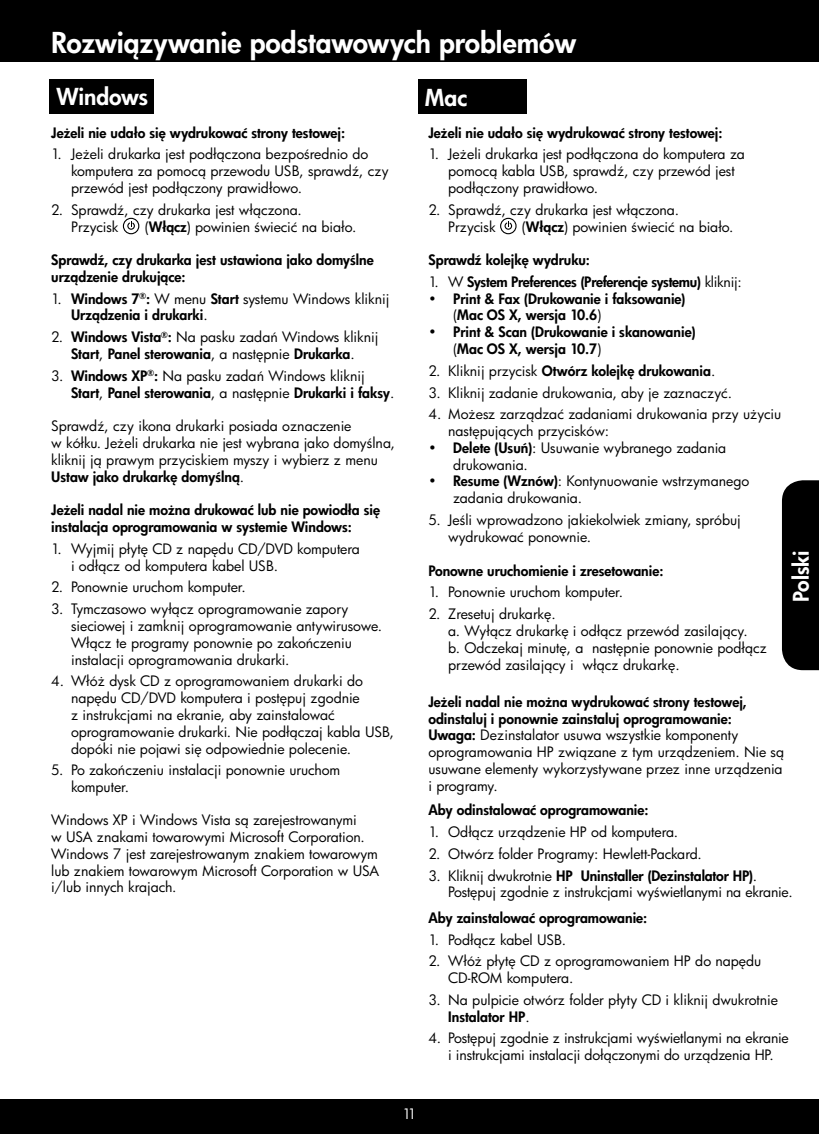
<style>
.page{position:relative;width:819px;height:1134px;background:#fff}
.page>*{position:absolute;margin:0;border:0;box-sizing:border-box;transform-origin:0 0}
.t1{font:800 28px "HP Futura";color:#fff}
.t2{font:800 22.75px "HP Futura";color:#fff}
.t3{font:800 21px "HP Futura";color:#fff}
.t4{font:14px/16.8px "HP Futura";letter-spacing:-.005em;color:#000}
.t5{font:800 14px/16.8px "HP Futura";color:#000}
.t6{font:800 14px "HP Futura";letter-spacing:-.02em;color:#000}
.t7{font:14px "HP Futura";color:#fff}
.s1{font-weight:800}
.s2{font-weight:400}
</style>
<div class="page">
<div style="left:0;top:0;width:819px;height:62px;background:#000"></div>
<div style="left:0;top:1099px;width:819px;height:35px;background:#000"></div>
<div style="left:49px;top:79px;width:104px;height:35px;background:#000"></div>
<div style="left:418px;top:79px;width:109px;height:35px;background:#000"></div>
<div style="left:123px;top:218px;width:16px;height:16px;border:1px solid #000;border-radius:50%"></div>
<svg style="left:127px;top:222px;width:8px;height:8px"></svg>
<div style="left:500px;top:218px;width:17px;height:16px;border:1px solid #000;border-radius:50%"></div>
<svg style="left:504px;top:222px;width:9px;height:8px"></svg>
<div style="left:782px;top:480px;width:37px;height:190px;background:#000"></div>
<h1 class="t1" style="left:51px;top:24px;width:527px">Rozwiązywanie podstawowych problemów</h1>
<h2 class="t2" style="left:56px;top:82px;width:93px">Windows</h2>
<h2 class="t2" style="left:425px;top:82px;width:43px">Mac</h2>
<p class="t5" style="left:51px;top:124px;width:296px">Jeżeli nie udało się wydrukować strony testowej:</p>
<p class="t4" style="left:71px;top:146px;width:319px;text-indent:-20px">1. Jeżeli drukarka jest podłączona bezpośrednio do komputera za pomocą przewodu USB, sprawdź, czy przewód jest podłączony prawidłowo.</p>
<p class="t4" style="left:71px;top:201px;width:232px;text-indent:-20px">2. Sprawdź, czy drukarka jest włączona.<br>Przycisk</p>
<p class="t4" style="left:145px;top:218px;width:213px">(<span class="s1">Włącz</span>) powinien świecić na biało.</p>
<p class="t5" style="left:51px;top:251px;width:324px">Sprawdź, czy drukarka jest ustawiona jako domyślne urządzenie drukujące:</p>
<p class="t5" style="left:71px;top:290px;width:320px;text-indent:-20px"><span class="s2">1.</span> Windows 7<sup>®</sup>: <span class="s2">W menu</span> Start <span class="s2">systemu Windows kliknij<br></span>Urządzenia i drukarki<span class="s2">.</span></p>
<p class="t4" style="left:51px;top:328px;width:329px;text-align:center">2. <span class="s1">Windows Vista</span><sup>®</sup><span class="s1">:</span> Na pasku zadań Windows kliknij<br><span class="s1">Start</span>, <span class="s1">Panel sterowania</span>, a następnie <span class="s1">Drukarka</span>.</p>
<p class="t5" style="left:71px;top:367px;width:325px;text-indent:-20px"><span class="s2">3.</span> Windows XP<sup>®</sup>: <span class="s2">Na pasku zadań Windows kliknij<br></span>Start<span class="s2">,</span> Panel sterowania<span class="s2">, a następnie</span> Drukarki i faksy<span class="s2">.</span></p>
<p class="t4" style="left:51px;top:418px;width:345px">Sprawdź, czy ikona drukarki posiada oznaczenie<br>w kółku. Jeżeli drukarka nie jest wybrana jako domyślna, kliknij ją prawym przyciskiem myszy i wybierz z menu <span class="s1">Ustaw jako drukarkę domyślną</span>.</p>
<p class="t5" style="left:51px;top:502px;width:330px">Jeżeli nadal nie można drukować lub nie powiodła się instalacja oprogramowania w systemie Windows:</p>
<p class="t4" style="left:71px;top:540px;width:290px;text-indent:-20px">1. Wyjmij płytę CD z napędu CD/DVD komputera i odłącz od komputera kabel USB.</p>
<p class="t4" style="left:51px;top:579px;width:196px">2. Ponownie uruchom komputer.</p>
<p class="t4" style="left:71px;top:600px;width:313px;text-indent:-20px">3. Tymczasowo wyłącz oprogramowanie zapory sieciowej i zamknij oprogramowanie antywirusowe.<br>Włącz te programy ponownie po zakończeniu instalacji oprogramowania drukarki.</p>
<p class="t4" style="left:71px;top:673px;width:325px;text-indent:-20px">4. Włóż dysk CD z oprogramowaniem drukarki do napędu CD/DVD komputera i postępuj zgodnie<br>z instrukcjami na ekranie, aby zainstalować oprogramowanie drukarki. Nie podłączaj kabla USB, dopóki nie pojawi się odpowiednie polecenie.</p>
<p class="t4" style="left:71px;top:761px;width:271px;text-indent:-20px">5. Po zakończeniu instalacji ponownie uruchom komputer.</p>
<p class="t4" style="left:51px;top:811px;width:330px">Windows XP i Windows Vista są zarejestrowanymi<br>w USA znakami towarowymi Microsoft Corporation.<br>Windows 7 jest zarejestrowanym znakiem towarowym lub znakiem towarowym Microsoft Corporation w USA i/lub innych krajach.</p>
<p class="t5" style="left:428px;top:124px;width:296px">Jeżeli nie udało się wydrukować strony testowej:</p>
<p class="t4" style="left:448px;top:146px;width:298px;text-indent:-20px">1. Jeżeli drukarka jest podłączona do komputera za pomocą kabla USB, sprawdź, czy przewód jest podłączony prawidłowo.</p>
<p class="t4" style="left:448px;top:201px;width:232px;text-indent:-20px">2. Sprawdź, czy drukarka jest włączona.<br>Przycisk</p>
<p class="t4" style="left:522px;top:218px;width:213px">(<span class="s1">Włącz</span>) powinien świecić na biało.</p>
<p class="t5" style="left:428px;top:251px;width:163px">Sprawdź kolejkę wydruku:</p>
<p class="t6" style="left:428px;top:272px;width:315px"><span class="s2">1. W</span> System Preferences (Preferencje systemu) <span class="s2">kliknij:</span></p>
<p class="t5" style="left:453px;top:290px;width:234px;text-indent:-25px">• Print &amp; Fax (Drukowanie i faksowanie) <span class="s2">(</span>Mac OS X, wersja 10.6<span class="s2">)</span></p>
<p class="t5" style="left:453px;top:323px;width:244px;text-indent:-25px">• Print &amp; Scan (Drukowanie i skanowanie) <span class="s2">(</span>Mac OS X, wersja 10.7<span class="s2">)</span></p>
<p class="t5" style="left:428px;top:362px;width:288px"><span class="s2">2. Kliknij przycisk</span> Otwórz kolejkę drukowania<span class="s2">.</span></p>
<p class="t4" style="left:428px;top:384px;width:305px">3. Kliknij zadanie drukowania, aby je zaznaczyć.</p>
<p class="t4" style="left:448px;top:405px;width:334px;text-indent:-20px">4. Możesz zarządzać zadaniami drukowania przy użyciu następujących przycisków:</p>
<p class="t4" style="left:453px;top:439px;width:275px;text-indent:-25px"><span class="s1">• Delete (Usuń)</span>: Usuwanie wybranego zadania drukowania.</p>
<p class="t4" style="left:453px;top:473px;width:298px;text-indent:-25px"><span class="s1">• Resume (Wznów)</span>: Kontynuowanie wstrzymanego zadania drukowania.</p>
<p class="t4" style="left:448px;top:511px;width:294px;text-indent:-20px">5. Jeśli wprowadzono jakiekolwiek zmiany, spróbuj wydrukować ponownie.</p>
<p class="t5" style="left:428px;top:562px;width:237px">Ponowne uruchomienie i zresetowanie:</p>
<p class="t4" style="left:428px;top:584px;width:196px">1. Ponownie uruchom komputer.</p>
<p class="t4" style="left:448px;top:605px;width:320px;text-indent:-20px">2. Zresetuj drukarkę.<br>a. Wyłącz drukarkę i odłącz przewód zasilający.<br>b. Odczekaj minutę, a następnie ponownie podłącz przewód zasilający i włącz drukarkę.</p>
<h3 class="t3" style="left:787px;top:602px;width:53px;rotate:-90deg">Polski</h3>
<p class="t4" style="left:428px;top:693px;width:357px"><span class="s1">Jeżeli nadal nie można wydrukować strony testowej, odinstaluj i ponownie zainstaluj oprogramowanie:<br>Uwaga:</span> Dezinstalator usuwa wszystkie komponenty oprogramowania HP związane z tym urządzeniem. Nie są usuwane elementy wykorzystywane przez inne urządzenia i programy.</p>
<p class="t5" style="left:428px;top:802px;width:222px">Aby odinstalować oprogramowanie:</p>
<p class="t4" style="left:428px;top:823px;width:251px">1. Odłącz urządzenie HP od komputera.</p>
<p class="t4" style="left:428px;top:845px;width:275px">2. Otwórz folder Programy: Hewlett-Packard.</p>
<p class="t4" style="left:448px;top:867px;width:346px;text-indent:-20px">3. Kliknij dwukrotnie <span class="s1">HP Uninstaller (Dezinstalator HP)</span>.<br>Postępuj zgodnie z instrukcjami wyświetlanymi na ekranie.</p>
<p class="t5" style="left:428px;top:909px;width:220px">Aby zainstalować oprogramowanie:</p>
<p class="t4" style="left:428px;top:931px;width:139px">1. Podłącz kabel USB.</p>
<p class="t4" style="left:448px;top:952px;width:315px;text-indent:-20px">2. Włóż płytę CD z oprogramowaniem HP do napędu<br>CD-ROM komputera.</p>
<p class="t4" style="left:448px;top:991px;width:331px;text-indent:-20px">3. Na pulpicie otwórz folder płyty CD i kliknij dwukrotnie<br><span class="s1">Instalator HP</span>.</p>
<p class="t4" style="left:428px;top:1030px;width:362px;text-align:center">4. Postępuj zgodnie z instrukcjami wyświetlanymi na ekranie i instrukcjami instalacji dołączonymi do urządzenia HP.</p>
<p class="t7" style="left:403px;top:1104px;width:15px">11</p>
</div>
